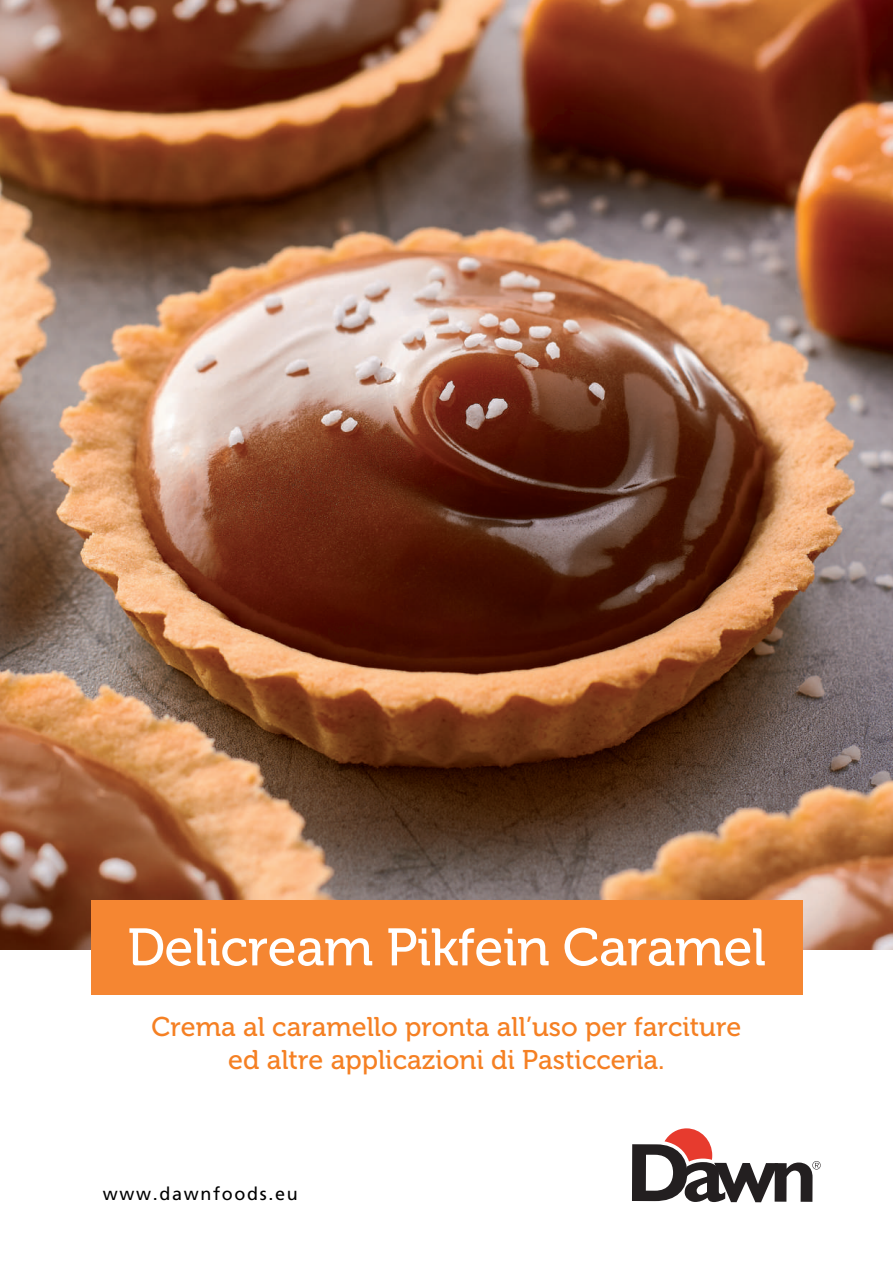
<style>
.page{position:relative;width:893px;height:1263px;background:#fff}
.page>*{position:absolute;margin:0;border:0;box-sizing:border-box;transform-origin:0 0}
.t1{font:52.5px "Museo 500";letter-spacing:-.01em;color:#fff}
.t2{font:27px/32.4px "Museo 500";color:#f58023;text-align:center}
.t3{font:18px "Frutiger";letter-spacing:.09em;color:#000}
</style>
<div class="page">
<img style="left:0;top:0;width:893px;height:949px">
<div style="left:91px;top:900px;width:711px;height:95px;background:#f58632"></div>
<svg style="left:632px;top:1128px;width:189px;height:74px"></svg>
<h1 class="t1" style="left:127px;top:918px;width:640px">Delicream Pikfein Caramel</h1>
<p class="t2" style="left:152px;top:1011px;width:591px">Crema al caramello pronta all’uso per farciture ed altre applicazioni di Pasticceria.</p>
<p class="t3" style="left:103px;top:1183px;width:196px">www.dawnfoods.eu</p>
</div>
